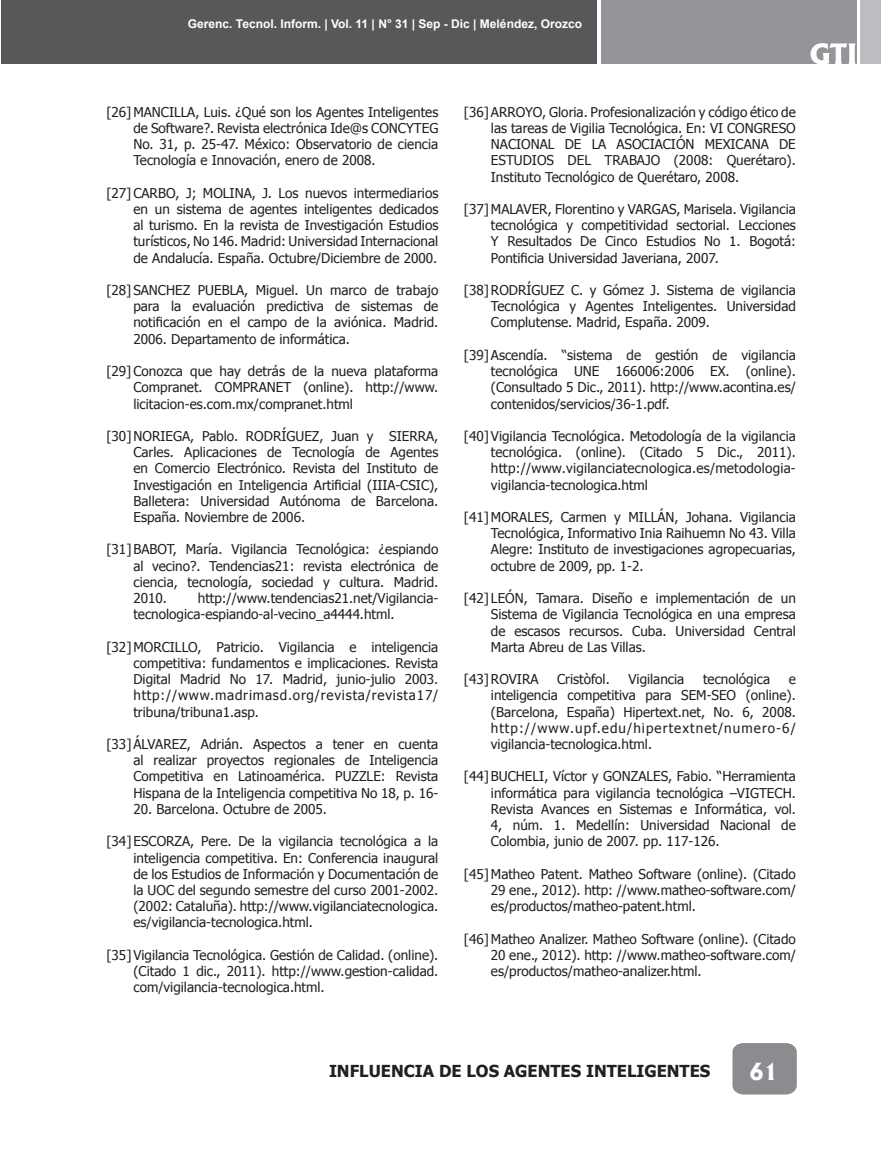
<style>
.page{position:relative;width:881px;height:1149px;background:#fff}
.page>*{position:absolute;margin:0;border:0;box-sizing:border-box;transform-origin:0 0}
.t1{font:800 22.5px "Albertus";color:#fff}
.t2{font:700 16.5px "Tahoma";color:#231f20}
.t3{font:13.5px/16.2px "Tahoma";color:#231f20;text-align:justify}
.t4{font:700 12px "Arial";color:#fff}
</style>
<div class="page">
<div style="left:1px;top:0;width:595px;height:64px;background:#57585a"></div>
<div style="left:600px;top:0;width:256px;height:64px;background:#939598"></div>
<div style="left:860px;top:0;width:20px;height:64px;background:#bcbdc0"></div>
<div style="left:732px;top:1043px;width:64px;height:50px;background:#8a8c8f"></div>
<hr style="left:0;top:0;width:1px;height:64px;background:#57585a">
<svg style="left:810px;top:43px;width:45px;height:21px"></svg>
<p class="t4" style="left:188px;top:16px;width:395px">Gerenc. Tecnol. Inform. | Vol. 11 | N° 31 | Sep - Dic | Meléndez, Orozco</p>
<p class="t3" style="left:133px;top:103px;width:306px;text-indent:-27px">[26]MANCILLA, Luis. ¿Qué son los Agentes Inteligentes de Software?. Revista electrónica Ide@s CONCYTEG No. 31, p. 25-47. México: Observatorio de ciencia Tecnología e Innovación, enero de 2008.</p>
<p class="t3" style="left:133px;top:184px;width:306px;text-indent:-27px">[27]CARBO, J; MOLINA, J. Los nuevos intermediarios en un sistema de agentes inteligentes dedicados al turismo. En la revista de Investigación Estudios turísticos, No 146. Madrid: Universidad Internacional de Andalucía. España. Octubre/Diciembre de 2000.</p>
<p class="t3" style="left:133px;top:281px;width:306px;text-indent:-27px">[28] SANCHEZ PUEBLA, Miguel. Un marco de trabajo para la evaluación predictiva de sistemas de notificación en el campo de la aviónica. Madrid.<br>2006. Departamento de informática.</p>
<p class="t3" style="left:133px;top:362px;width:306px;text-indent:-27px">[29]Conozca que hay detrás de la nueva plataforma Compranet. COMPRANET (online). http://www. licitacion-es.com.mx/compranet.html</p>
<p class="t3" style="left:133px;top:427px;width:306px;text-indent:-27px">[30]NORIEGA, Pablo. RODRÍGUEZ, Juan y SIERRA, Carles. Aplicaciones de Tecnología de Agentes en Comercio Electrónico. Revista del Instituto de Investigación en Inteligencia Artificial (IIIA-CSIC), Balletera: Universidad Autónoma de Barcelona.<br>España. Noviembre de 2006.</p>
<p class="t3" style="left:133px;top:540px;width:306px;text-indent:-27px">[31]BABOT, María. Vigilancia Tecnológica: ¿espiando al vecino?. Tendencias21: revista electrónica de ciencia, tecnología, sociedad y cultura. Madrid.<br>2010.</p>
<p class="t3" style="left:133px;top:589px;width:306px;text-indent:64px">http://www.tendencias21.net/Vigilancia&shy;tecnologica-espiando-al-vecino_a4444.html.</p>
<p class="t3" style="left:133px;top:638px;width:306px;text-indent:-27px">[32]MORCILLO, Patricio. Vigilancia e inteligencia competitiva: fundamentos e implicaciones. Revista Digital Madrid No 17. Madrid, junio-julio 2003. http://www.madrimasd.org/revista/revista17/ tribuna/tribuna1.asp.</p>
<p class="t3" style="left:133px;top:735px;width:306px;text-indent:-27px">[33]ÁLVAREZ, Adrián. Aspectos a tener en cuenta al realizar proyectos regionales de Inteligencia Competitiva en Latinoamérica. PUZZLE: Revista Hispana de la Inteligencia competitiva No 18, p. 16-</p>
<p class="t3" style="left:133px;top:800px;width:195px">20. Barcelona. Octubre de 2005.</p>
<p class="t3" style="left:133px;top:832px;width:306px;text-indent:-27px">[34] ESCORZA, Pere. De la vigilancia tecnológica a la inteligencia competitiva. En: Conferencia inaugural de los Estudios de Información y Documentación de la UOC del segundo semestre del curso 2001-2002. (2002: Cataluña). http://www.vigilanciatecnologica. es/vigilancia-tecnologica.html.</p>
<p class="t3" style="left:133px;top:945px;width:306px;text-indent:-27px">[35]Vigilancia Tecnológica. Gestión de Calidad. (online). (Citado 1 dic., 2011). http://www.gestion-calidad. com/vigilancia-tecnologica.html.</p>
<p class="t3" style="left:490px;top:103px;width:306px;text-indent:-27px">[36]ARROYO, Gloria. Profesionalización y código ético de las tareas de Vigilia Tecnológica. En: VI CONGRESO NACIONAL DE LA ASOCIACIÓN MEXICANA DE ESTUDIOS DEL TRABAJO (2008: Querétaro).<br>Instituto Tecnológico de Querétaro, 2008.</p>
<p class="t3" style="left:490px;top:200px;width:306px;text-indent:-27px">[37]MALAVER, Florentino y VARGAS, Marisela. Vigilancia tecnológica y competitividad sectorial. Lecciones Y Resultados De Cinco Estudios No 1. Bogotá:<br>Pontificia Universidad Javeriana, 2007.</p>
<p class="t3" style="left:490px;top:281px;width:306px;text-indent:-27px">[38]RODRÍGUEZ C. y Gómez J. Sistema de vigilancia Tecnológica y Agentes Inteligentes. Universidad Complutense. Madrid, España. 2009.</p>
<p class="t3" style="left:490px;top:346px;width:306px;text-indent:-27px">[39]Ascendía. “sistema de gestión de vigilancia tecnológica UNE 166006:2006 EX. (online). (Consultado 5 Dic., 2011). http://www.acontina.es/ contenidos/servicios/36-1.pdf.</p>
<p class="t3" style="left:490px;top:427px;width:306px;text-indent:-27px">[40]Vigilancia Tecnológica. Metodología de la vigilancia tecnológica. (online). (Citado 5 Dic., 2011). http://www.vigilanciatecnologica.es/metodologia&shy;vigilancia-tecnologica.html</p>
<p class="t3" style="left:490px;top:508px;width:306px;text-indent:-27px">[41]MORALES, Carmen y MILLÁN, Johana. Vigilancia Tecnológica, Informativo Inia Raihuemn No 43. Villa Alegre: Instituto de investigaciones agropecuarias, octubre de 2009, pp. 1-2.</p>
<p class="t3" style="left:490px;top:589px;width:306px;text-indent:-27px">[42] LEÓN, Tamara. Diseño e implementación de un Sistema de Vigilancia Tecnológica en una empresa de escasos recursos. Cuba. Universidad Central Marta Abreu de Las Villas.</p>
<p class="t3" style="left:463px;top:670px;width:76px">[43]ROVIRA</p>
<p class="t3" style="left:557px;top:670px;width:54px">Cristòfol.</p>
<p class="t3" style="left:628px;top:670px;width:57px">Vigilancia</p>
<p class="t3" style="left:702px;top:670px;width:68px">tecnológica</p>
<p class="t3" style="left:490px;top:670px;width:306px;text-indent:298px">e inteligencia competitiva para SEM-SEO (online). (Barcelona, España) Hipertext.net, No. 6, 2008. http://www.upf.edu/hipertextnet/numero-6/ vigilancia-tecnologica.html.</p>
<p class="t3" style="left:490px;top:767px;width:306px;text-indent:-27px">[44]BUCHELI, Víctor y GONZALES, Fabio. “Herramienta informática para vigilancia tecnológica –VIGTECH.<br>Revista Avances en Sistemas e Informática, vol.<br>4, núm. 1. Medellín: Universidad Nacional de Colombia, junio de 2007. pp. 117-126.</p>
<p class="t3" style="left:490px;top:864px;width:306px;text-indent:-27px">[45]Matheo Patent. Matheo Software (online). (Citado 29 ene., 2012). http: //www.matheo-software.com/ es/productos/matheo-patent.html.</p>
<p class="t3" style="left:490px;top:929px;width:306px;text-indent:-27px">[46]Matheo Analizer. Matheo Software (online). (Citado 20 ene., 2012). http: //www.matheo-software.com/ es/productos/matheo-analizer.html.</p>
<p class="t2" style="left:329px;top:1058px;width:382px">INFLUENCIA DE LOS AGENTES INTELIGENTES</p>
<h1 class="t1" style="left:749px;top:1057px;width:31px">61</h1>
</div>
